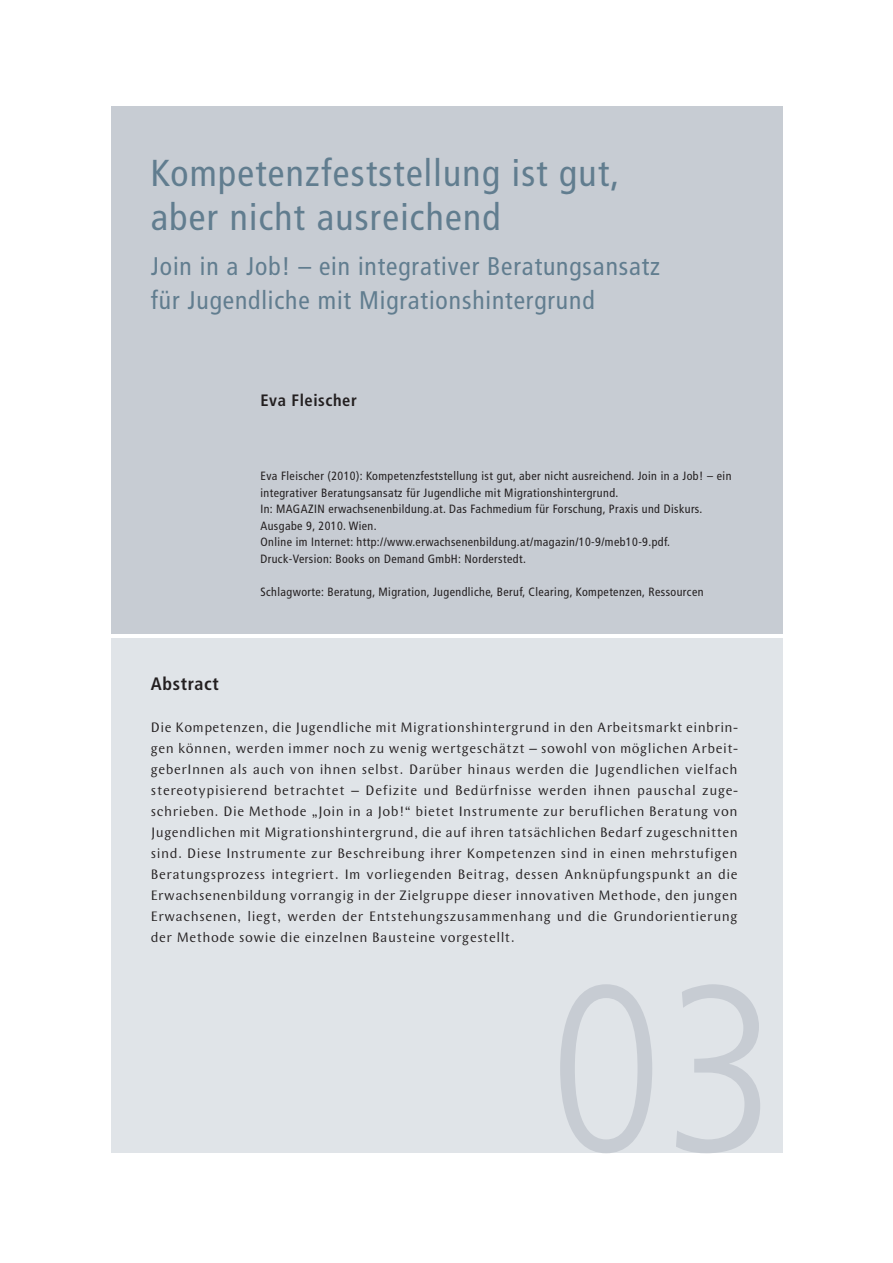
<style>
.page{position:relative;width:893px;height:1263px;background:#fff}
.page>*{position:absolute;margin:0;border:0;box-sizing:border-box;transform-origin:0 0}
.t1{font:300 condensed 237.3px "Frutiger LT Std";color:#c7ccd3}
.t2{font:condensed 37.5px/43.5px "Frutiger LT Std";letter-spacing:.035em;color:#617d8f}
.t3{font:condensed 25.5px/34.5px "Frutiger LT Std";letter-spacing:.035em;color:#617d8f}
.t4{font:700 condensed 18px "Frutiger LT Std";letter-spacing:.035em;color:#231f20}
.t5{font:700 condensed 16.5px "Frutiger LT Std";letter-spacing:.035em;color:#231f20}
.t6{font:14.25px/21px "Wunderlich";letter-spacing:.035em;color:#231f20;text-align:justify}
.t7{font:condensed 12px/16.5px "Frutiger LT Std";letter-spacing:.035em;color:#231f20}
</style>
<div class="page">
<div style="left:111px;top:638px;width:671px;height:514px;background:#e0e4e8"></div>
<div style="left:111px;top:106px;width:671px;height:528px;background:#c7ccd3"></div>
<h2 class="t2" style="left:151px;top:152px;width:470px">Kompetenzfeststellung ist gut, aber nicht ausreichend</h2>
<h3 class="t3" style="left:151px;top:249px;width:511px">Join in a Job! – ein integrativer Beratungsansatz für Jugendliche mit Migrationshintergrund</h3>
<p class="t5" style="left:260px;top:391px;width:98px">Eva Fleischer</p>
<p class="t7" style="left:260px;top:468px;width:472px">Eva Fleischer (2010): Kompetenzfeststellung ist gut, aber nicht ausreichend. Join in a Job! – ein integrativer Beratungsansatz für Jugendliche mit Migrationshintergrund.<br>In: MAGAZIN erwachsenenbildung.at. Das Fachmedium für Forschung, Praxis und Diskurs.<br>Ausgabe 9, 2010. Wien.<br>Online im Internet: http://www.erwachsenenbildung.at/magazin/10-9/meb10-9.pdf.<br>Druck-Version: Books on Demand GmbH: Norderstedt.</p>
<p class="t7" style="left:260px;top:583px;width:445px">Schlagworte: Beratung, Migration, Jugendliche, Beruf, Clearing, Kompetenzen, Ressourcen</p>
<p class="t4" style="left:151px;top:673px;width:69px">Abstract</p>
<p class="t6" style="left:151px;top:717px;width:588px">Die Kompetenzen, die Jugendliche mit Migrationshintergrund in den Arbeitsmarkt einbrin&shy;gen können, werden immer noch zu wenig wertgeschätzt – sowohl von möglichen Arbeit&shy;geberInnen als auch von ihnen selbst. Darüber hinaus werden die Jugendlichen vielfach stereotypisierend betrachtet – Defizite und Bedürfnisse werden ihnen pauschal zuge&shy;schrieben. Die Methode „Join in a Job!“ bietet Instrumente zur beruflichen Beratung von Jugendlichen mit Migrationshintergrund, die auf ihren tatsächlichen Bedarf zugeschnitten sind. Diese Instrumente zur Beschreibung ihrer Kompetenzen sind in einen mehrstufigen Beratungsprozess integriert. Im vorliegenden Beitrag, dessen Anknüpfungspunkt an die Erwachsenenbildung vorrangig in der Zielgruppe dieser innovativen Methode, den jungen Erwachsenen, liegt, werden der Entstehungszusammenhang und die Grundorientierung der Methode sowie die einzelnen Bausteine vorgestellt.</p>
<h1 class="t1" style="left:549px;top:935px;width:230px">03</h1>
</div>
